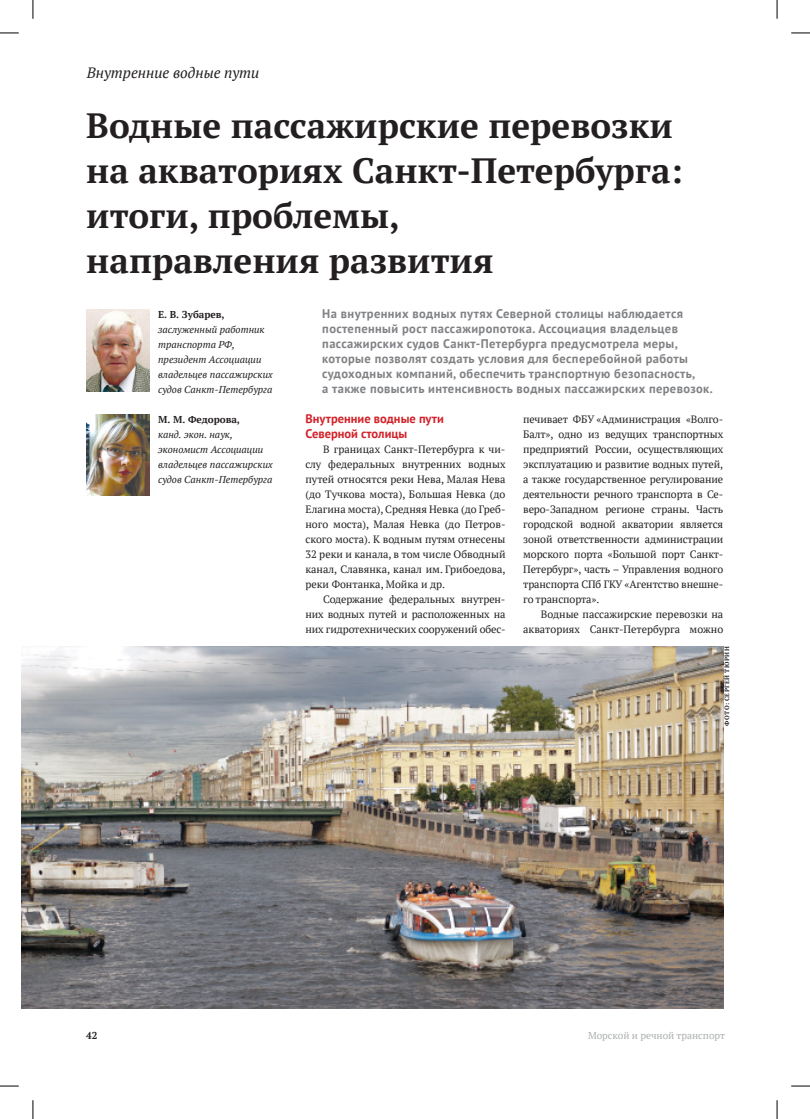
<style>
.page{position:relative;width:810px;height:1119px;background:#fff}
.page>*{position:absolute;margin:0;border:0;box-sizing:border-box;transform-origin:0 0}
.t1{font:700 35px/45px "PT Serif";color:#231f20}
.t2{font:italic 15px "PT Serif";color:#231f20}
.t3{font:700 12.5px/15px "PT Sans";letter-spacing:.03em;color:#808285}
.t4{font:700 12.5px/15px "PT Sans";color:#d2232a}
.t5{font:10.62px/15px "PT Serif";letter-spacing:-.01em;color:#231f20;text-align:justify}
.t6{font:italic 10px/15px "PT Serif";color:#231f20}
.t7{font:700 10px "PT Serif";color:#231f20}
.t8{font:10px "PT Serif";color:#acaeb0}
.t9{font:700 6.25px "PT Serif";color:#231f20}
.s1{color:#acaeb0}
</style>
<div class="page">
<img style="left:86px;top:310px;width:64px;height:81px">
<img style="left:86px;top:414px;width:64px;height:81px">
<img style="left:21px;top:646px;width:702px;height:361px">
<svg style="left:0;top:32px;width:19px;height:2px"></svg>
<svg style="left:791px;top:32px;width:19px;height:2px"></svg>
<svg style="left:0;top:1085px;width:19px;height:1px"></svg>
<svg style="left:791px;top:1085px;width:19px;height:1px"></svg>
<svg style="left:32px;top:0;width:2px;height:19px"></svg>
<svg style="left:32px;top:1100px;width:2px;height:18px"></svg>
<svg style="left:776px;top:0;width:2px;height:19px"></svg>
<svg style="left:776px;top:1100px;width:2px;height:18px"></svg>
<h2 class="t2" style="left:87px;top:63px;width:174px">Внутренние водные пути</h2>
<h1 class="t1" style="left:86px;top:102px;width:598px">Водные пассажирские перевозки на акваториях Санкт-Петербурга: итоги, проблемы,<br>направления развития</h1>
<p class="t7" style="left:158px;top:308px;width:68px">Е. В. Зубарев,</p>
<p class="t6" style="left:158px;top:322px;width:116px">заслуженный работник транспорта РФ, президент Ассоциации владельцев пассажирских судов Санкт-Петербурга</p>
<p class="t7" style="left:158px;top:413px;width:83px">М. М. Федорова,</p>
<p class="t6" style="left:158px;top:427px;width:116px">канд. экон. наук, экономист Ассоциации владельцев пассажирских судов Санкт-Петербурга</p>
<p class="t3" style="left:322px;top:306px;width:392px">На внутренних водных путях Северной столицы наблюдается постепенный рост пассажиропотока. Ассоциация владельцев пассажирских судов Санкт-Петербурга предусмотрела меры, которые позволят создать условия для бесперебойной работы судоходных компаний, обеспечить транспортную безопасность,<br>а также повысить интенсивность водных пассажирских перевозок.</p>
<p class="t4" style="left:305px;top:411px;width:140px">Внутренние водные пути<br>Северной столицы</p>
<p class="t5" style="left:305px;top:442px;width:202px;text-indent:18px">В границах Санкт-Петербурга к чи&shy;слу федеральных внутренних водных путей относятся реки Нева, Малая Нева (до Тучкова моста), Большая Невка (до Елагина моста), Средняя Невка (до Греб&shy;ного моста), Малая Невка (до Петров&shy;ского моста). К водным путям отнесены 32 реки и канала, в том числе Обводный канал, Славянка, канал им. Грибоедова, реки Фонтанка, Мойка и др.</p>
<p class="t5" style="left:305px;top:592px;width:202px;text-indent:18px">Содержание федеральных внутрен&shy;них водных путей и расположенных на них гидротехнических сооружений обес-</p>
<p class="t5" style="left:523px;top:412px;width:202px">печивает ФБУ «Администрация «Волго-Балт», одно из ведущих транспортных предприятий России, осуществляющих эксплуатацию и развитие водных путей, а также государственное регулирование деятельности речного транспорта в Се&shy;веро-Западном регионе страны. Часть городской водной акватории является зоной ответственности администрации морского порта «Большой порт Санкт-Петербург», часть – Управления водного транспорта СПб ГКУ «Агентство внешне&shy;го транспорта».</p>
<p class="t5" style="left:523px;top:607px;width:202px;text-align:right">Водные пассажирские перевозки на акваториях Санкт-Петербурга можно</p>
<p class="t9" style="left:723px;top:725px;width:81px;rotate:-90deg">Фото: СЕРГЕЙ ТЮРИН</p>
<p class="t7" style="left:86px;top:1028px;width:18px">42 <span class="s1">-</span></p>
<p class="t8" style="left:588px;top:1028px;width:138px">Морской и речной транспорт</p>
</div>
